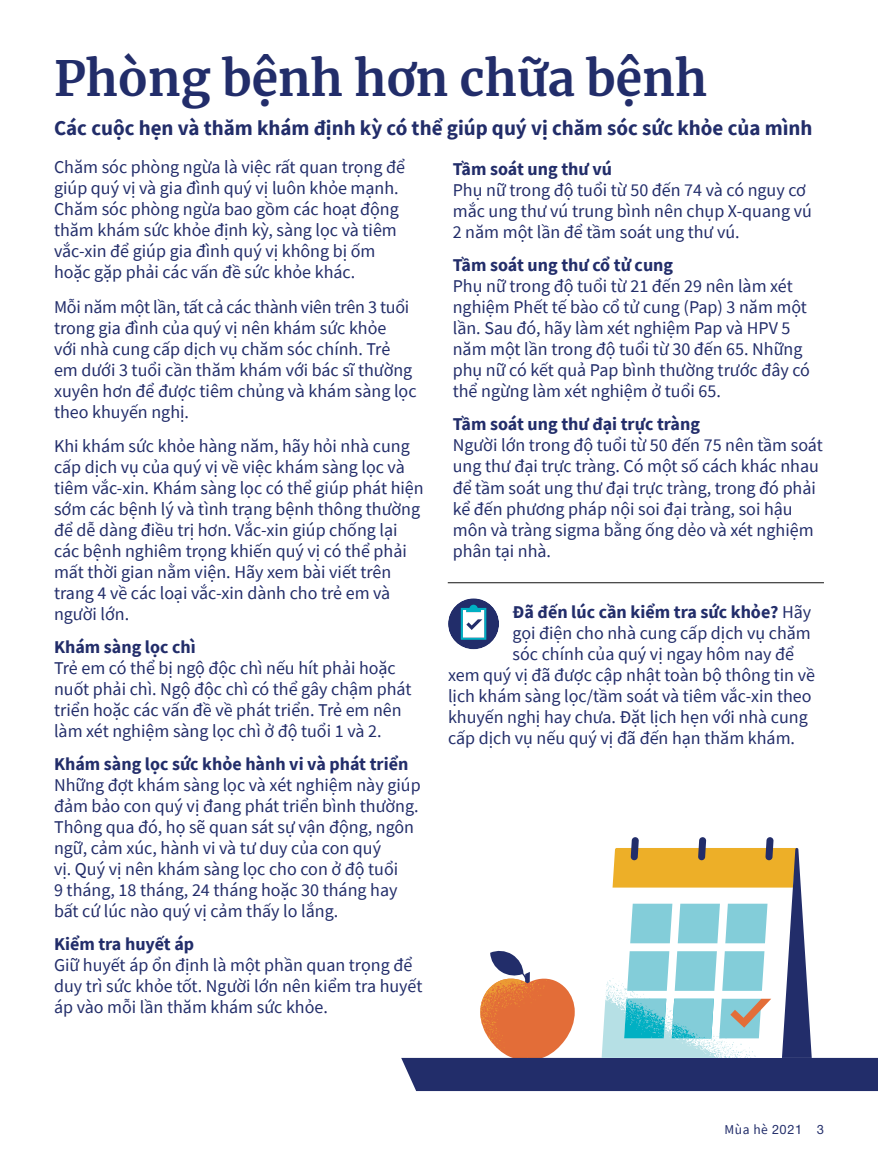
<style>
.page{position:relative;width:878px;height:1161px;background:#fff}
.page>*{position:absolute;margin:0;border:0;box-sizing:border-box;transform-origin:0 0}
.t1{font:700 48px "Merriweather";color:#222d6a}
.t2{font:700 21px "Source Sans Pro";color:#222d6a}
.t3{font:18px/21px "Source Sans Pro";color:#222d6a}
.t4{font:700 18px "Source Sans Pro";color:#222d6a}
.t5{font:13.5px "Source Sans Pro";color:#222d6a}
.s1{font-weight:400}
.s2{font-family:"UHC Sans";font-weight:500}
</style>
<div class="page">
<svg style="left:401px;top:837px;width:477px;height:254px"></svg>
<hr style="left:448px;top:582px;width:375px;height:1px;background:#121212">
<div style="left:448px;top:598px;width:51px;height:51px;background:#222d6a;border-radius:50%"></div>
<svg style="left:461px;top:605px;width:25px;height:35px"></svg>
<h1 class="t1" style="left:54px;top:45px;width:654px">Phòng bệnh hơn chữa bệnh</h1>
<p class="t2" style="left:54px;top:113px;width:760px">Các cuộc hẹn và thăm khám định kỳ có thể giúp quý vị chăm sóc sức khỏe của mình</p>
<p class="t4" style="left:453px;top:157px;width:161px">Tầm soát ung thư vú</p>
<p class="t3" style="left:453px;top:180px;width:360px">Phụ nữ trong độ tuổi từ 50 đến 74 và có nguy cơ mắc ung thư vú trung bình nên chụp X-quang vú<br>2 năm một lần để tầm soát ung thư vú.</p>
<p class="t4" style="left:453px;top:253px;width:222px">Tầm soát ung thư cổ tử cung</p>
<p class="t3" style="left:453px;top:276px;width:359px">Phụ nữ trong độ tuổi từ 21 đến 29 nên làm xét nghiệm Phết tế bào cổ tử cung (Pap) 3 năm một lần. Sau đó, hãy làm xét nghiệm Pap và HPV 5 năm một lần trong độ tuổi từ 30 đến 65. Những phụ nữ có kết quả Pap bình thường trước đây có thể ngừng làm xét nghiệm ở tuổi 65.</p>
<p class="t4" style="left:453px;top:412px;width:249px">Tầm soát ung thư đại trực tràng</p>
<p class="t3" style="left:453px;top:435px;width:371px">Người lớn trong độ tuổi từ 50 đến 75 nên tầm soát ung thư đại trực tràng. Có một số cách khác nhau để tầm soát ung thư đại trực tràng, trong đó phải kể đến phương pháp nội soi đại tràng, soi hậu môn và tràng sigma bằng ống dẻo và xét nghiệm phân tại nhà.</p>
<p class="t3" style="left:54px;top:157px;width:352px">Chăm sóc phòng ngừa là việc rất quan trọng để giúp quý vị và gia đình quý vị luôn khỏe mạnh.<br>Chăm sóc phòng ngừa bao gồm các hoạt động thăm khám sức khỏe định kỳ, sàng lọc và tiêm vắc-xin để giúp gia đình quý vị không bị ốm hoặc gặp phải các vấn đề sức khỏe khác.</p>
<p class="t3" style="left:54px;top:296px;width:364px">Mỗi năm một lần, tất cả các thành viên trên 3 tuổi trong gia đình của quý vị nên khám sức khỏe<br>với nhà cung cấp dịch vụ chăm sóc chính. Trẻ em dưới 3 tuổi cần thăm khám với bác sĩ thường xuyên hơn để được tiêm chủng và khám sàng lọc theo khuyến nghị.</p>
<p class="t3" style="left:54px;top:436px;width:371px">Khi khám sức khỏe hàng năm, hãy hỏi nhà cung cấp dịch vụ của quý vị về việc khám sàng lọc và tiêm vắc-xin. Khám sàng lọc có thể giúp phát hiện sớm các bệnh lý và tình trạng bệnh thông thường để dễ dàng điều trị hơn. Vắc-xin giúp chống lại các bệnh nghiêm trọng khiến quý vị có thể phải mất thời gian nằm viện. Hãy xem bài viết trên trang 4 về các loại vắc-xin dành cho trẻ em và người lớn.</p>
<p class="t4" style="left:54px;top:635px;width:143px">Khám sàng lọc chì</p>
<p class="t3" style="left:54px;top:658px;width:359px">Trẻ em có thể bị ngộ độc chì nếu hít phải hoặc nuốt phải chì. Ngộ độc chì có thể gây chậm phát triển hoặc các vấn đề về phát triển. Trẻ em nên làm xét nghiệm sàng lọc chì ở độ tuổi 1 và 2.</p>
<p class="t4" style="left:54px;top:752px;width:356px">Khám sàng lọc sức khỏe hành vi và phát triển</p>
<p class="t3" style="left:54px;top:775px;width:368px">Những đợt khám sàng lọc và xét nghiệm này giúp đảm bảo con quý vị đang phát triển bình thường.<br>Thông qua đó, họ sẽ quan sát sự vận động, ngôn ngữ, cảm xúc, hành vi và tư duy của con quý<br>vị. Quý vị nên khám sàng lọc cho con ở độ tuổi<br>9 tháng, 18 tháng, 24 tháng hoặc 30 tháng hay bất cứ lúc nào quý vị cảm thấy lo lắng.</p>
<p class="t4" style="left:54px;top:932px;width:142px">Kiểm tra huyết áp</p>
<p class="t3" style="left:54px;top:955px;width:370px">Giữ huyết áp ổn định là một phần quan trọng để duy trì sức khỏe tốt. Người lớn nên kiểm tra huyết áp vào mỗi lần thăm khám sức khỏe.</p>
<p class="t4" style="left:512px;top:600px;width:300px">Đã đến lúc cần kiểm tra sức khỏe? <span class="s1">Hãy</span></p>
<p class="t3" style="left:512px;top:622px;width:300px">gọi điện cho nhà cung cấp dịch vụ chăm</p>
<p class="t3" style="left:512px;top:643px;width:283px">sóc chính của quý vị ngay hôm nay để</p>
<p class="t3" style="left:448px;top:664px;width:368px">xem quý vị đã được cập nhật toàn bộ thông tin về</p>
<p class="t3" style="left:448px;top:685px;width:365px">lịch khám sàng lọc/tầm soát và tiêm vắc-xin theo</p>
<p class="t3" style="left:448px;top:706px;width:361px">khuyến nghị hay chưa. Đặt lịch hẹn với nhà cung</p>
<p class="t3" style="left:448px;top:727px;width:348px">cấp dịch vụ nếu quý vị đã đến hạn thăm khám.</p>
<p class="t5" style="left:724px;top:1121px;width:101px">Mùa hè <span class="s2">2021 3</span></p>
</div>
